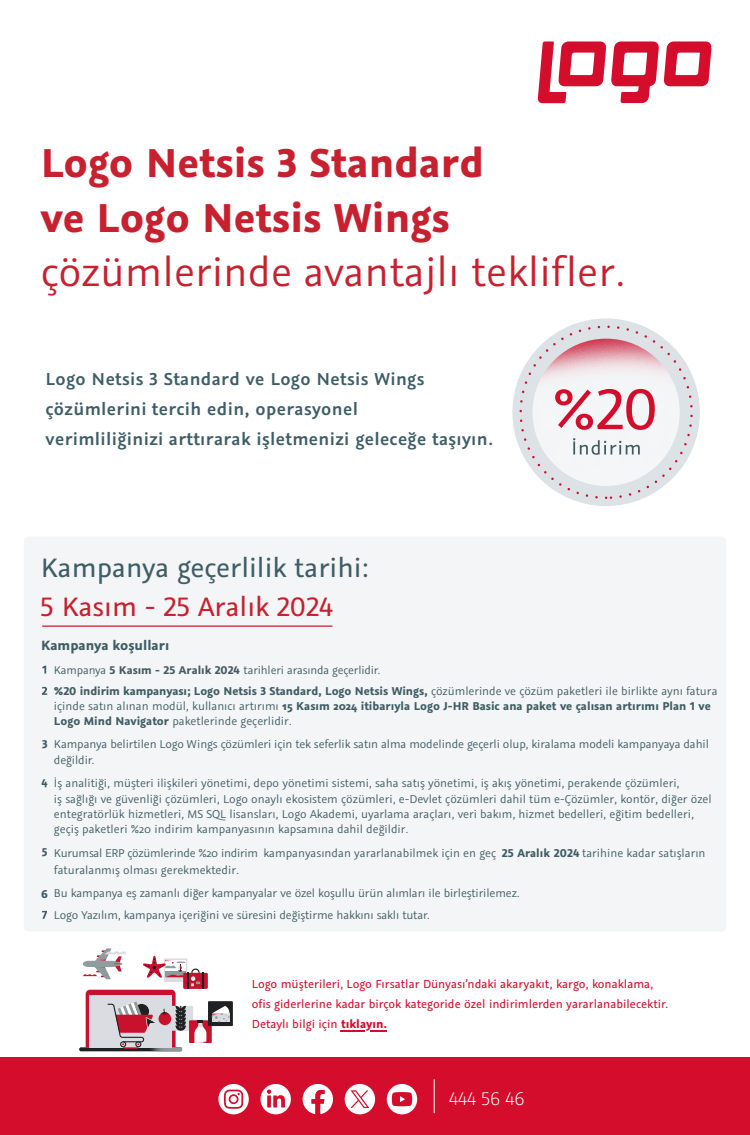
<style>
.page{position:relative;width:750px;height:1135px;background:#fff}
.page>*{position:absolute;margin:0;border:0;box-sizing:border-box;transform-origin:0 0}
.t1{font:700 45px/54px "Graublau Sans";color:#c7202f}
.t2{font:45px "Graublau Sans";color:#c7202f}
.t3{font:29.88px "Graublau Sans";color:#3f5d66}
.t4{font:29.88px "Graublau Sans";color:#c7202f}
.t5{font:300 20.62px "Graublau Sans";color:#fff}
.t6{font:600 19.25px/30px "Graublau Sans";letter-spacing:.02em;color:#3f5d66}
.t7{font:700 15px "Graublau Sans";color:#3f5d66}
.t8{font:13px/19.9px "Graublau Sans";color:#d30d2b}
.t9{font:12.75px/15.2px "Graublau Sans";color:#3f5d66}
.t10{font:700 12.75px/15.2px "Graublau Sans";color:#3f5d66}
.t11{font:12.5px "Graublau Sans";letter-spacing:-.01em;color:#3f5c65}
.s1{font-weight:400}
.s2{font-weight:700;color:#455b64}
.s3{font-weight:700}
</style>
<div class="page">
<div style="left:24px;top:536px;width:702px;height:395px;background:#f4f5f6;border-radius:5px"></div>
<svg style="left:538px;top:41px;width:173px;height:62px"></svg>
<div style="left:512px;top:318px;width:188px;height:188px;background:#dde2e7;border-radius:94px"></div>
<svg style="left:520px;top:325px;width:173px;height:174px"></svg>
<svg style="left:42px;top:665px;width:4px;height:8px"></svg>
<svg style="left:42px;top:686px;width:5px;height:8px"></svg>
<svg style="left:42px;top:910px;width:5px;height:8px"></svg>
<hr style="left:42px;top:625px;width:290px;height:1px;background:#c7202f">
<div style="left:0;top:1057px;width:750px;height:77px;background:#d30d2b"></div>
<svg style="left:218px;top:1083px;width:31px;height:31px"></svg>
<svg style="left:224px;top:1089px;width:19px;height:19px"></svg>
<svg style="left:387px;top:1083px;width:30px;height:31px"></svg>
<svg style="left:392px;top:1091px;width:20px;height:14px"></svg>
<div style="left:260px;top:1083px;width:31px;height:31px;background:#fff;border-radius:50%"></div>
<svg style="left:267px;top:1089px;width:18px;height:18px"></svg>
<svg style="left:303px;top:1084px;width:30px;height:30px"></svg>
<hr style="left:434px;top:1078px;width:1px;height:34px;background:#fbfbfb">
<div style="left:345px;top:1083px;width:30px;height:31px;background:#fff;border-radius:50%"></div>
<svg style="left:350px;top:1090px;width:19px;height:17px"></svg>
<svg style="left:79px;top:1047px;width:103px;height:4px"></svg>
<svg style="left:189px;top:1019px;width:23px;height:23px"></svg>
<svg style="left:208px;top:1000px;width:25px;height:25px"></svg>
<svg style="left:212px;top:1005px;width:17px;height:16px"></svg>
<div style="left:183px;top:972px;width:25px;height:16px;background:#c8112c"></div>
<svg style="left:83px;top:948px;width:123px;height:100px"></svg>
<h1 class="t1" style="left:41px;top:136px;width:445px">Logo Netsis 3 Standard ve Logo Netsis Wings</h1>
<h1 class="t2" style="left:41px;top:244px;width:586px">çözümlerinde avantajlı teklifler.</h1>
<h3 class="t6" style="left:46px;top:364px;width:449px">Logo Netsis 3 Standard ve Logo Netsis Wings çözümlerini tercih edin, operasyonel<br>verimliliğinizi arttırarak işletmenizi geleceğe taşıyın.</h3>
<h2 class="t3" style="left:41px;top:548px;width:330px">Kampanya geçerlilik tarihi:</h2>
<h2 class="t4" style="left:40px;top:588px;width:294px">5 Kasım - 25 Aralık 2024</h2>
<p class="t7" style="left:41px;top:635px;width:130px">Kampanya koşulları</p>
<p class="t10" style="left:54px;top:683px;width:665px">%20 indirim kampanyası; Logo Netsis 3 Standard, Logo Netsis Wings, <span class="s1">çözümlerinde ve çözüm paketleri ile birlikte aynı fatura içinde satın alınan modül, kullanıcı artırımı</span> 15 Kasım 2024 itibarıyla Logo J-HR Basic ana paket ve çalısan artırımı Plan 1 ve<br>Logo Mind Navigator <span class="s1">paketlerinde geçerlidir.</span></p>
<p class="t11" style="left:54px;top:662px;width:328px">Kampanya <span class="s2">5 Kasım - 25 Aralık 2024</span> tarihleri arasında geçerlidir.</p>
<p class="t9" style="left:54px;top:736px;width:656px">Kampanya belirtilen Logo Wings çözümleri için tek seferlik satın alma modelinde geçerli olup, kiralama modeli kampanyaya dahil değildir.</p>
<p class="t9" style="left:54px;top:775px;width:659px">İş analitiği, müşteri ilişkileri yönetimi, depo yönetimi sistemi, saha satış yönetimi, iş akış yönetimi, perakende çözümleri,<br>iş sağlığı ve güvenliği çözümleri, Logo onaylı ekosistem çözümleri, e-Devlet çözümleri dahil tüm e-Çözümler, kontör, diğer özel entegratörlük hizmetleri, MS SQL lisansları, Logo Akademi, uyarlama araçları, veri bakım, hizmet bedelleri, eğitim bedelleri, geçiş paketleri %20 indirim kampanyasının kapsamına dahil değildir.</p>
<p class="t9" style="left:54px;top:843px;width:653px;line-height:17.5px">Kurumsal ERP çözümlerinde %20 indirim kampanyasından yararlanabilmek için en geç <span class="s3">25 Aralık 2024</span> tarihine kadar satışların faturalanmış olması gerekmektedir.</p>
<p class="t9" style="left:54px;top:882px;width:467px;line-height:21.2px">Bu kampanya eş zamanlı diğer kampanyalar ve özel koşullu ürün alımları ile birleştirilemez.<br>Logo Yazılım, kampanya içeriğini ve süresini değiştirme hakkını saklı tutar.</p>
<p class="t10" style="left:42px;top:733px;width:7px">3</p>
<p class="t10" style="left:42px;top:773px;width:8px">4</p>
<p class="t10" style="left:42px;top:842px;width:7px">5</p>
<p class="t10" style="left:41px;top:886px;width:8px">6</p>
<p class="t8" style="left:252px;top:974px;width:418px">Logo müşterileri, Logo Fırsatlar Dünyası’ndaki akaryakıt, kargo, konaklama, ofis giderlerine kadar birçok kategoride özel indirimlerden yararlanabilecektir.<br>Detaylı bilgi için <span class="s3">tıklayın.</span></p>
<h3 class="t5" style="left:449px;top:1085px;width:77px">444 56 46</h3>
</div>
